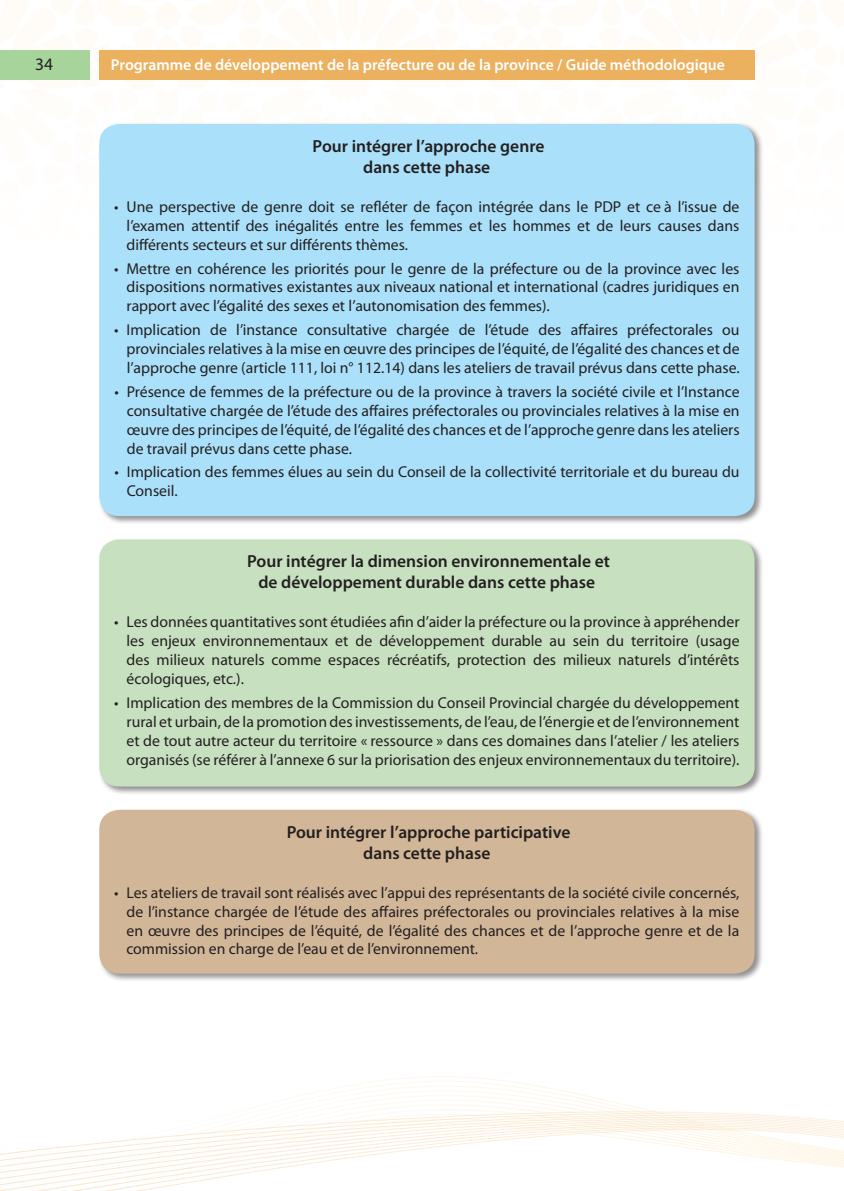
<style>
.page{position:relative;width:844px;height:1191px;background:#fff}
.page>*{position:absolute;margin:0;border:0;box-sizing:border-box;transform-origin:0 0}
.t1{font:600 17.5px/21px "Myriad Pro";color:#231f20;text-align:center}
.t2{font:17.5px "Myriad Pro";color:#231f20}
.t3{font:15.75px/18.9px "Myriad Pro";color:#231f20;text-align:justify}
.t4{font:600 15.75px "Myriad Pro";color:#fff}
</style>
<div class="page">
<div style="left:99px;top:50px;width:655px;height:29px;background:#ebb15e"></div>
<div style="left:0;top:50px;width:89px;height:29px;background:#a6d49b"></div>
<svg style="left:0;top:1090px;width:843px;height:100px"></svg>
<div style="left:97px;top:122px;width:666px;height:403px;background:#231f20;opacity:.5"></div>
<div style="left:99px;top:124px;width:655px;height:392px;background:#aae0f9;border-radius:20px"></div>
<div style="left:97px;top:537px;width:666px;height:258px;background:#231f20;opacity:.5"></div>
<div style="left:99px;top:539px;width:655px;height:247px;background:#c7e0bf;border-radius:20px"></div>
<div style="left:97px;top:808px;width:666px;height:174px;background:#231f20;opacity:.5"></div>
<div style="left:99px;top:810px;width:655px;height:163px;background:#d2b698;border-radius:20px"></div>
<p class="t2" style="left:35px;top:53px;width:19px">34</p>
<p class="t4" style="left:111px;top:54px;width:615px">Programme de développement de la préfecture ou de la province / Guide méthodologique</p>
<p class="t1" style="left:312px;top:135px;width:233px">Pour intégrer l’approche genre dans cette phase</p>
<p class="t3" style="left:126px;top:197px;width:614px;text-indent:-12px">• Une perspective de genre doit se refléter de façon intégrée dans le PDP et ce à l’issue de l’examen attentif des inégalités entre les femmes et les hommes et de leurs causes dans différents secteurs et sur différents thèmes.</p>
<p class="t3" style="left:126px;top:258px;width:614px;text-indent:-12px">• Mettre en cohérence les priorités pour le genre de la préfecture ou de la province avec les dispositions normatives existantes aux niveaux national et international (cadres juridiques en rapport avec l’égalité des sexes et l’autonomisation des femmes).</p>
<p class="t3" style="left:127px;top:320px;width:614px;text-indent:-12px">• Implication de l’instance consultative chargée de l’étude des affaires préfectorales ou provinciales relatives à la mise en œuvre des principes de l’équité, de l’égalité des chances et de l’approche genre (article 111, loi n° 112.14) dans les ateliers de travail prévus dans cette phase.</p>
<p class="t3" style="left:127px;top:382px;width:614px;text-indent:-12px">• Présence de femmes de la préfecture ou de la province à travers la société civile et l’Instance consultative chargée de l’étude des affaires préfectorales ou provinciales relatives à la mise en œuvre des principes de l’équité, de l’égalité des chances et de l’approche genre dans les ateliers de travail prévus dans cette phase.</p>
<p class="t3" style="left:127px;top:462px;width:614px;text-indent:-12px">• Implication des femmes élues au sein du Conseil de la collectivité territoriale et du bureau du<br>Conseil.</p>
<p class="t1" style="left:247px;top:550px;width:364px">Pour intégrer la dimension environnementale et de développement durable dans cette phase</p>
<p class="t3" style="left:126px;top:612px;width:614px;text-indent:-12px">• Les données quantitatives sont étudiées afin d’aider la préfecture ou la province à appréhender les enjeux environnementaux et de développement durable au sein du territoire (usage des milieux naturels comme espaces récréatifs, protection des milieux naturels d’intérêts écologiques, etc.).</p>
<p class="t3" style="left:126px;top:693px;width:614px;text-indent:-12px">• Implication des membres de la Commission du Conseil Provincial chargée du développement rural et urbain, de la promotion des investissements, de l’eau, de l’énergie et de l’environnement et de tout autre acteur du territoire « ressource » dans ces domaines dans l’atelier / les ateliers organisés (se référer à l’annexe 6 sur la priorisation des enjeux environnementaux du territoire).</p>
<p class="t1" style="left:286px;top:821px;width:285px">Pour intégrer l’approche participative dans cette phase</p>
<p class="t3" style="left:126px;top:882px;width:614px;text-indent:-12px">• Les ateliers de travail sont réalisés avec l’appui des représentants de la société civile concernés, de l’instance chargée de l’étude des affaires préfectorales ou provinciales relatives à la mise en œuvre des principes de l’équité, de l’égalité des chances et de l’approche genre et de la commission en charge de l’eau et de l’environnement.</p>
</div>
